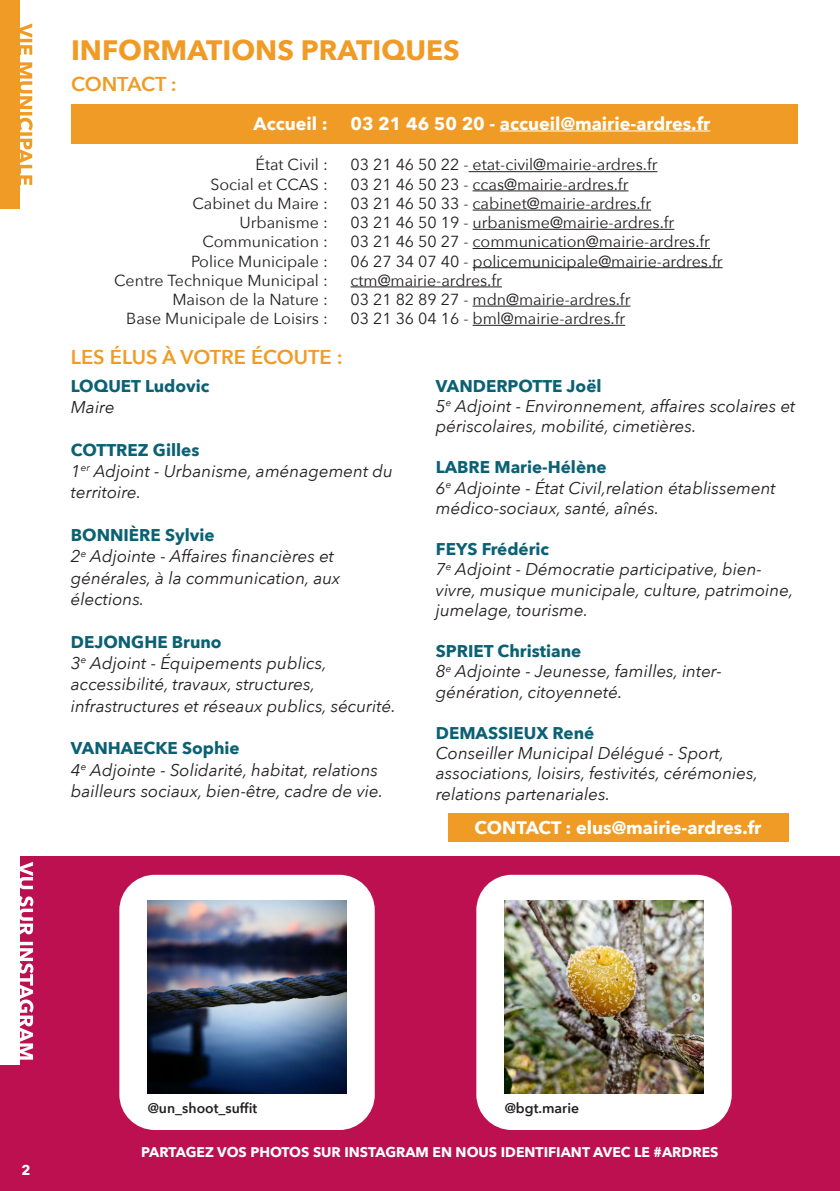
<style>
.page{position:relative;width:840px;height:1191px;background:#fff}
.page>*{position:absolute;margin:0;border:0;box-sizing:border-box;transform-origin:0 0}
.t1{font:700 28px "Avenir Next";color:#f09b25}
.t2{font:600 20px "Avenir Next";color:#f09b25}
.t3{font:700 18px "Avenir Next";color:#fff}
.t4{font:italic 17px/20.4px "Avenir Next";color:#231f20}
.t5{font:700 17px "Avenir Next";color:#0a6173}
.t6{font:16px "Avenir Next";color:#231f20}
.t7{font:700 14px "Avenir Next";color:#fff}
.t8{font:600 14px "Avenir Next";color:#231f20}
</style>
<div class="page">
<hr style="left:468px;top:171px;width:189px;height:1px;background:#231f20">
<hr style="left:472px;top:190px;width:156px;height:1px;background:#231f20">
<hr style="left:472px;top:210px;width:178px;height:1px;background:#231f20">
<hr style="left:472px;top:229px;width:202px;height:1px;background:#231f20">
<hr style="left:472px;top:248px;width:237px;height:1px;background:#231f20">
<hr style="left:472px;top:267px;width:250px;height:1px;background:#231f20">
<hr style="left:350px;top:286px;width:151px;height:1px;background:#231f20">
<hr style="left:472px;top:306px;width:158px;height:1px;background:#231f20">
<hr style="left:472px;top:325px;width:152px;height:1px;background:#231f20">
<div style="left:71px;top:104px;width:726px;height:40px;background:#f09b25"></div>
<hr style="left:499px;top:130px;width:211px;height:1px;background:#fff">
<div style="left:447px;top:813px;width:340px;height:29px;background:#f09b25"></div>
<div style="left:0;top:856px;width:839px;height:335px;background:#bd1050"></div>
<div style="left:0;top:827px;width:20px;height:238px;background:#fff"></div>
<svg style="left:20px;top:862px;width:13px;height:197px"></svg>
<div style="left:0;top:0;width:19px;height:209px;background:#f09b25"></div>
<svg style="left:19px;top:23px;width:14px;height:162px"></svg>
<div style="left:119px;top:874px;width:255px;height:256px;background:#fff;border-radius:35px"></div>
<div style="left:476px;top:874px;width:255px;height:256px;background:#fff;border-radius:35px"></div>
<img style="left:148px;top:900px;width:198px;height:193px">
<img style="left:504px;top:900px;width:199px;height:193px">
<p class="t1" style="left:71px;top:26px;width:390px">INFORMATIONS PRATIQUES</p>
<p class="t2" style="left:71px;top:66px;width:107px">CONTACT :</p>
<p class="t3" style="left:253px;top:108px;width:76px">Accueil :</p>
<p class="t3" style="left:350px;top:108px;width:361px">03 21 46 50 20 - accueil@mairie-ardres.fr</p>
<p class="t6" style="left:255px;top:151px;width:74px">État Civil :</p>
<p class="t6" style="left:210px;top:171px;width:119px">Social et CCAS :</p>
<p class="t6" style="left:192px;top:190px;width:137px">Cabinet du Maire :</p>
<p class="t6" style="left:239px;top:209px;width:90px">Urbanisme :</p>
<p class="t6" style="left:202px;top:228px;width:127px">Communication :</p>
<p class="t6" style="left:191px;top:247px;width:138px">Police Municipale :</p>
<p class="t6" style="left:114px;top:267px;width:215px">Centre Technique Municipal :</p>
<p class="t6" style="left:172px;top:286px;width:157px">Maison de la Nature :</p>
<p class="t6" style="left:126px;top:305px;width:203px">Base Municipale de Loisirs :</p>
<p class="t2" style="left:71px;top:339px;width:273px">LES ÉLUS À VOTRE ÉCOUTE :</p>
<p class="t6" style="left:350px;top:151px;width:308px">03 21 46 50 22 - etat-civil@mairie-ardres.fr</p>
<p class="t6" style="left:350px;top:171px;width:279px">03 21 46 50 23 - ccas@mairie-ardres.fr</p>
<p class="t6" style="left:350px;top:190px;width:302px">03 21 46 50 33 - cabinet@mairie-ardres.fr</p>
<p class="t6" style="left:350px;top:209px;width:325px">03 21 46 50 19 - urbanisme@mairie-ardres.fr</p>
<p class="t6" style="left:350px;top:228px;width:361px">03 21 46 50 27 - communication@mairie-ardres.fr</p>
<p class="t6" style="left:350px;top:247px;width:373px">06 27 34 07 40 - policemunicipale@mairie-ardres.fr</p>
<p class="t6" style="left:350px;top:267px;width:153px">ctm@mairie-ardres.fr</p>
<p class="t6" style="left:350px;top:286px;width:281px">03 21 82 89 27 - mdn@mairie-ardres.fr</p>
<p class="t6" style="left:350px;top:305px;width:276px">03 21 36 04 16 - bml@mairie-ardres.fr</p>
<p class="t5" style="left:71px;top:371px;width:140px">LOQUET Ludovic</p>
<p class="t4" style="left:71px;top:396px;width:45px">Maire</p>
<p class="t5" style="left:71px;top:435px;width:130px">COTTREZ Gilles</p>
<p class="t4" style="left:71px;top:459px;width:323px;line-height:21.4px">1<sup>er</sup> Adjoint - Urbanisme, aménagement du territoire.</p>
<p class="t5" style="left:71px;top:520px;width:145px">BONNIÈRE Sylvie</p>
<p class="t4" style="left:71px;top:545px;width:271px;line-height:21.4px">2<sup>e</sup> Adjointe - Affaires financières et générales, à la communication, aux élections.</p>
<p class="t5" style="left:71px;top:627px;width:152px">DEJONGHE Bruno</p>
<p class="t4" style="left:71px;top:651px;width:326px;line-height:21.4px">3<sup>e</sup> Adjoint - Équipements publics, accessibilité, travaux, structures, infrastructures et réseaux publics, sécurité.</p>
<p class="t5" style="left:71px;top:733px;width:170px">VANHAECKE Sophie</p>
<p class="t4" style="left:71px;top:758px;width:313px;line-height:21.4px">4<sup>e</sup> Adjointe - Solidarité, habitat, relations bailleurs sociaux, bien-être, cadre de vie.</p>
<p class="t5" style="left:435px;top:371px;width:167px">VANDERPOTTE Joël</p>
<p class="t4" style="left:435px;top:395px;width:361px">5<sup>e</sup> Adjoint - Environnement, affaires scolaires et périscolaires, mobilité, cimetières.</p>
<p class="t5" style="left:435px;top:452px;width:172px">LABRE Marie-Hélène</p>
<p class="t4" style="left:435px;top:477px;width:341px">6<sup>e</sup> Adjointe - État Civil,relation établissement</p>
<p class="t4" style="left:435px;top:497px;width:225px">médico-sociaux, santé, aînés.</p>
<p class="t5" style="left:435px;top:534px;width:115px">FEYS Frédéric</p>
<p class="t4" style="left:435px;top:558px;width:359px">7<sup>e</sup> Adjoint - Démocratie participative, bien&shy;vivre, musique municipale, culture, patrimoine, jumelage, tourisme.</p>
<p class="t5" style="left:435px;top:636px;width:147px">SPRIET Christiane</p>
<p class="t4" style="left:435px;top:660px;width:287px">8<sup>e</sup> Adjointe - Jeunesse, familles, inter&shy;génération, citoyenneté.</p>
<p class="t5" style="left:435px;top:718px;width:160px">DEMASSIEUX René</p>
<p class="t4" style="left:435px;top:742px;width:323px">Conseiller Municipal Délégué - Sport, associations, loisirs, festivités, cérémonies, relations partenariales.</p>
<p class="t3" style="left:474px;top:812px;width:288px">CONTACT : elus@mairie-ardres.fr</p>
<p class="t7" style="left:21px;top:1157px;width:11px">2</p>
<p class="t8" style="left:148px;top:1096px;width:111px">@un_shoot_suffit</p>
<p class="t8" style="left:504px;top:1096px;width:76px">@bgt.marie</p>
<p class="t7" style="left:141px;top:1139px;width:578px">PARTAGEZ VOS PHOTOS SUR INSTAGRAM EN NOUS IDENTIFIANT AVEC LE #ARDRES</p>
</div>
